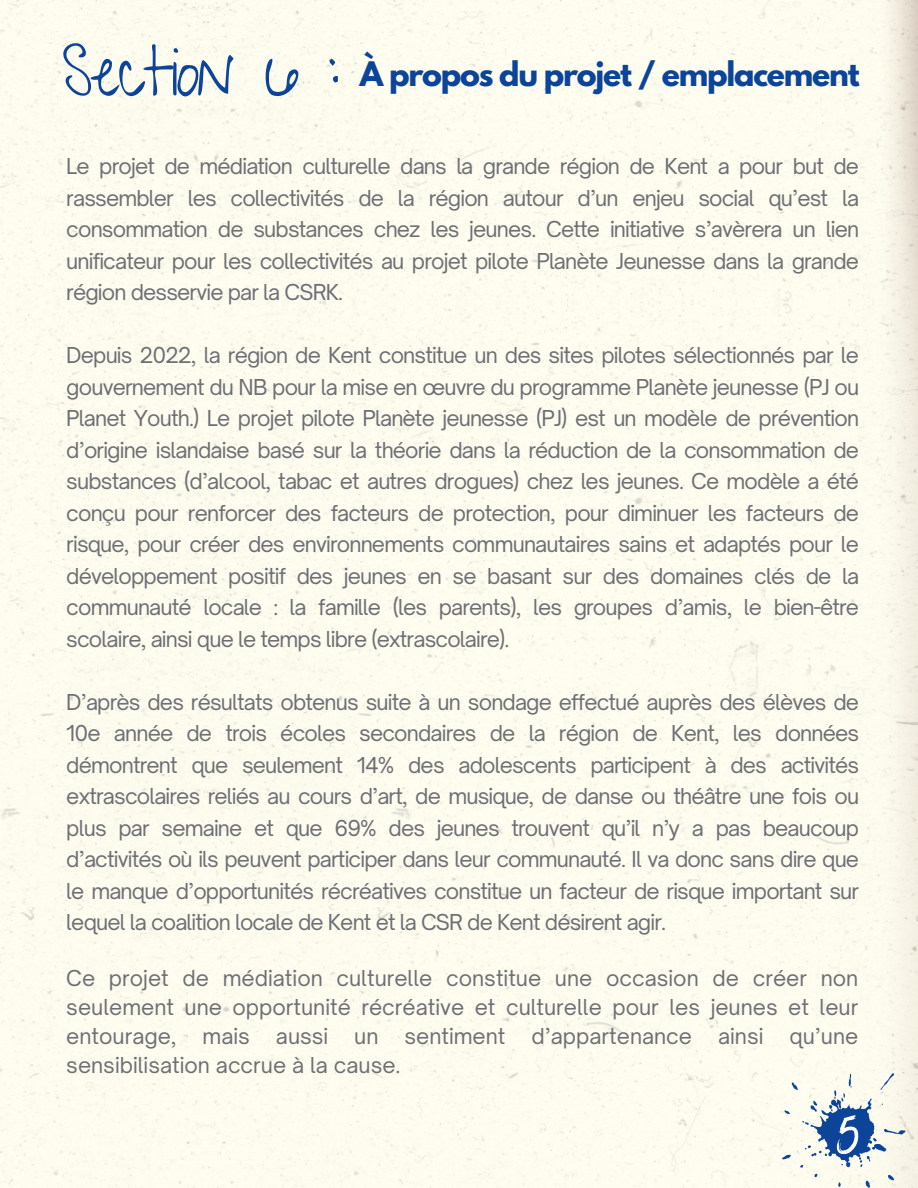
<style>
.page{position:relative;width:918px;height:1188px;background:#fdfcee}
.page>*{position:absolute;margin:0;border:0;box-sizing:border-box;transform-origin:0 0}
.t1{font:69.15px "Give You Glory";letter-spacing:-.04em;color:#0b4499}
.t2{font:700 30px "League Spartan";letter-spacing:-.04em;color:#0b4499}
.t3{font:21px/31.5px "Open Sauce One";letter-spacing:-.04em;color:#6d6f75;text-align:justify}
</style>
<div class="page">
<svg style="left:782px;top:1073px;width:123px;height:115px;background:#d2dbde"></svg>
<p class="t1" style="left:59px;top:31px;width:282px">Section 6 :</p>
<p class="t2" style="left:360px;top:59px;width:501px">À propos du projet / emplacement</p>
<h1 class="t3" style="left:66px;top:150px;width:794px">Le projet de médiation culturelle dans la grande région de Kent a pour but de rassembler les collectivités de la région autour d’un enjeu social qu’est la consommation de substances chez les jeunes. Cette initiative s’avèrera un lien unificateur pour les collectivités au projet pilote Planète Jeunesse dans la grande région desservie par la CSRK.</h1>
<h2 class="t3" style="left:66px;top:339px;width:794px">Depuis 2022, la région de Kent constitue un des sites pilotes sélectionnés par le gouvernement du NB pour la mise en œuvre du programme Planète jeunesse (PJ ou Planet Youth.) Le projet pilote Planète jeunesse (PJ) est un modèle de prévention d’origine islandaise basé sur la théorie dans la réduction de la consommation de substances (d’alcool, tabac et autres drogues) chez les jeunes. Ce modèle a été conçu pour renforcer des facteurs de protection, pour diminuer les facteurs de risque, pour créer des environnements communautaires sains et adaptés pour le développement positif des jeunes en se basant sur des domaines clés de la communauté locale : la famille (les parents), les groupes d’amis, le bien-être scolaire, ainsi que le temps libre (extrascolaire).</h2>
<p class="t3" style="left:66px;top:686px;width:794px">D’après des résultats obtenus suite à un sondage effectué auprès des élèves de 10e année de trois écoles secondaires de la région de Kent, les données démontrent que seulement 14% des adolescents participent à des activités extrascolaires reliés au cours d’art, de musique, de danse ou théâtre une fois ou plus par semaine et que 69% des jeunes trouvent qu’il n’y a pas beaucoup d’activités où ils peuvent participer dans leur communauté. Il va donc sans dire que le manque d’opportunités récréatives constitue un facteur de risque important sur lequel la coalition locale de Kent et la CSR de Kent désirent agir.</p>
<p class="t3" style="left:66px;top:963px;width:793px;line-height:29.2px">Ce projet de médiation culturelle constitue une occasion de créer non seulement une opportunité récréative et culturelle pour les jeunes et leur entourage, mais aussi un sentiment d’appartenance ainsi qu’une sensibilisation accrue à la cause.</p>
</div>
